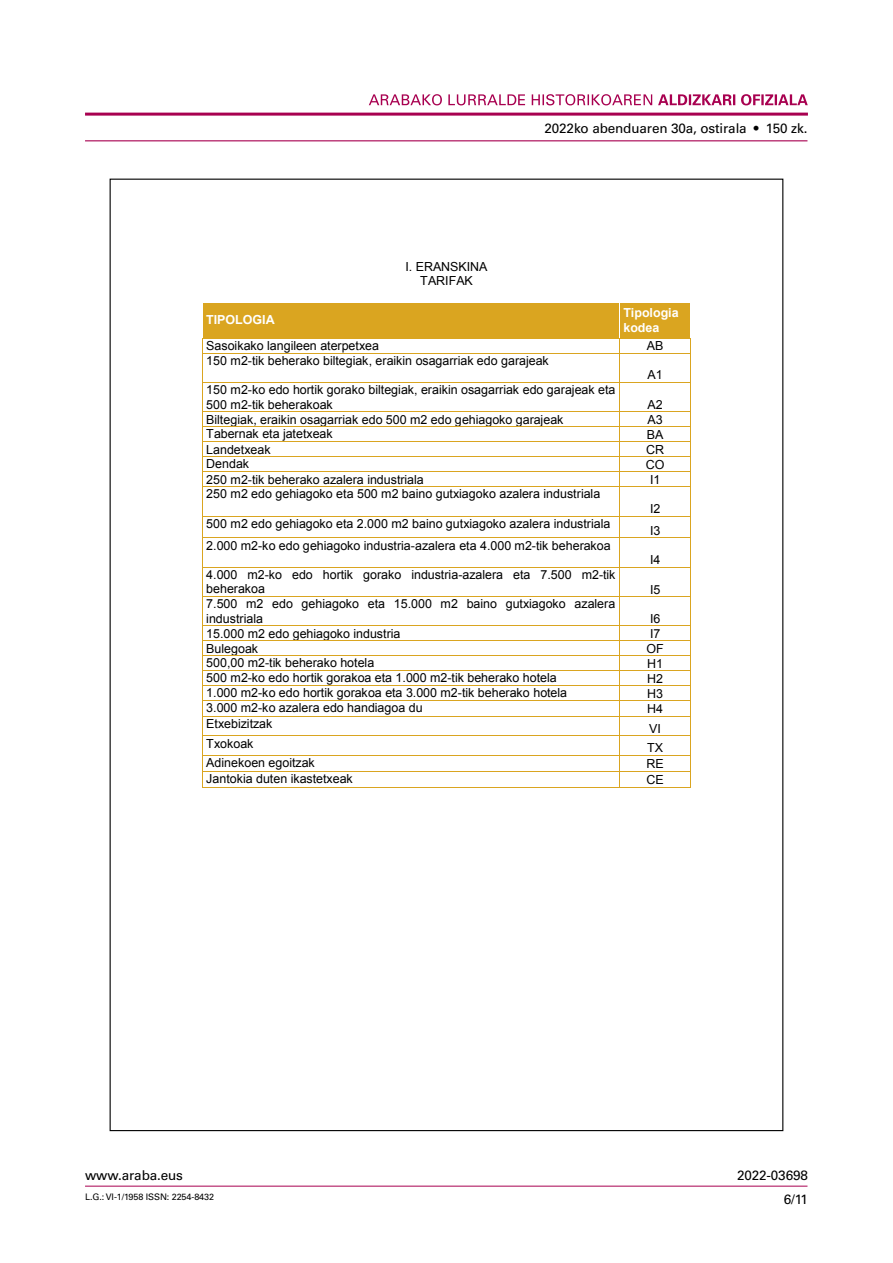
<style>
.page{position:relative;width:893px;height:1263px;background:#fff}
.page>*{position:absolute;margin:0;border:0;box-sizing:border-box;transform-origin:0 0}
.t1{font:13.5px "Univers LT Std";letter-spacing:-.01em;color:#000}
.t2{font:12.45px/14.4px "Arial";color:#000}
.t3{font:700 12.45px/14.2px "Arial";color:#fff}
.t4{font:9px "Univers LT Std";letter-spacing:-.01em;color:#000}
</style>
<div class="page">
<hr style="left:85px;top:1186px;width:722px;height:1px;background:#a80050">
<hr style="left:85px;top:113px;width:723px;height:3px;background:#a80050">
<hr style="left:85px;top:140px;width:722px;height:1px;background:#a80050">
<svg style="left:369px;top:94px;width:439px;height:11px"></svg>
<div style="left:203px;top:303px;width:416px;height:35px;background:#daa520"></div>
<div style="left:620px;top:303px;width:70px;height:35px;background:#daa520"></div>
<hr style="left:203px;top:338px;width:416px;height:1px;background:#daa520">
<hr style="left:620px;top:338px;width:71px;height:1px;background:#daa520">
<hr style="left:203px;top:353px;width:416px;height:1px;background:#daa520">
<hr style="left:620px;top:353px;width:71px;height:1px;background:#daa520">
<hr style="left:203px;top:382px;width:416px;height:1px;background:#daa520">
<hr style="left:620px;top:382px;width:71px;height:1px;background:#daa520">
<hr style="left:203px;top:411px;width:416px;height:1px;background:#daa520">
<hr style="left:620px;top:411px;width:71px;height:1px;background:#daa520">
<hr style="left:203px;top:426px;width:416px;height:1px;background:#daa520">
<hr style="left:620px;top:426px;width:71px;height:1px;background:#daa520">
<hr style="left:203px;top:441px;width:416px;height:1px;background:#daa520">
<hr style="left:620px;top:441px;width:71px;height:1px;background:#daa520">
<hr style="left:203px;top:456px;width:416px;height:1px;background:#daa520">
<hr style="left:620px;top:456px;width:71px;height:1px;background:#daa520">
<hr style="left:203px;top:471px;width:416px;height:1px;background:#daa520">
<hr style="left:620px;top:471px;width:71px;height:1px;background:#daa520">
<hr style="left:203px;top:486px;width:416px;height:1px;background:#daa520">
<hr style="left:620px;top:486px;width:71px;height:1px;background:#daa520">
<hr style="left:203px;top:516px;width:416px;height:1px;background:#daa520">
<hr style="left:620px;top:516px;width:71px;height:1px;background:#daa520">
<hr style="left:203px;top:537px;width:416px;height:1px;background:#daa520">
<hr style="left:620px;top:537px;width:71px;height:1px;background:#daa520">
<hr style="left:203px;top:567px;width:416px;height:1px;background:#daa520">
<hr style="left:620px;top:567px;width:71px;height:1px;background:#daa520">
<hr style="left:203px;top:596px;width:416px;height:1px;background:#daa520">
<hr style="left:620px;top:596px;width:71px;height:1px;background:#daa520">
<hr style="left:203px;top:625px;width:416px;height:1px;background:#daa520">
<hr style="left:620px;top:625px;width:71px;height:1px;background:#daa520">
<hr style="left:203px;top:640px;width:416px;height:1px;background:#daa520">
<hr style="left:620px;top:640px;width:71px;height:1px;background:#daa520">
<hr style="left:203px;top:655px;width:416px;height:1px;background:#daa520">
<hr style="left:620px;top:655px;width:71px;height:1px;background:#daa520">
<hr style="left:203px;top:670px;width:416px;height:1px;background:#daa520">
<hr style="left:620px;top:670px;width:71px;height:1px;background:#daa520">
<hr style="left:203px;top:685px;width:416px;height:1px;background:#daa520">
<hr style="left:620px;top:685px;width:71px;height:1px;background:#daa520">
<hr style="left:203px;top:700px;width:416px;height:1px;background:#daa520">
<hr style="left:620px;top:700px;width:71px;height:1px;background:#daa520">
<hr style="left:203px;top:716px;width:416px;height:1px;background:#daa520">
<hr style="left:620px;top:716px;width:71px;height:1px;background:#daa520">
<hr style="left:203px;top:736px;width:416px;height:1px;background:#daa520">
<hr style="left:620px;top:736px;width:71px;height:1px;background:#daa520">
<hr style="left:203px;top:755px;width:416px;height:1px;background:#daa520">
<hr style="left:620px;top:755px;width:71px;height:1px;background:#daa520">
<hr style="left:203px;top:771px;width:416px;height:1px;background:#daa520">
<hr style="left:620px;top:771px;width:71px;height:1px;background:#daa520">
<svg style="left:202px;top:338px;width:1px;height:450px"></svg>
<hr style="left:203px;top:787px;width:416px;height:1px;background:#daa520">
<svg style="left:619px;top:338px;width:1px;height:450px"></svg>
<hr style="left:620px;top:787px;width:71px;height:1px;background:#daa520">
<p class="t2" style="left:405px;top:259px;width:84px;text-align:center">I. ERANSKINA<br>TARIFAK</p>
<p class="t1" style="left:544px;top:121px;width:264px">2022ko abenduaren 30a, ostirala • 150 zk.</p>
<p class="t3" style="left:206px;top:313px;width:70px">TIPOLOGIA</p>
<p class="t3" style="left:623px;top:306px;width:57px">Tipologia kodea</p>
<p class="t2" style="left:206px;top:338px;width:174px">Sasoikako langileen aterpetxea</p>
<p class="t2" style="left:647px;top:338px;width:18px">AB</p>
<p class="t2" style="left:206px;top:353px;width:344px">150 m2-tik beherako biltegiak, eraikin osagarriak edo garajeak</p>
<p class="t2" style="left:648px;top:368px;width:17px">A1</p>
<p class="t2" style="left:206px;top:383px;width:411px">150 m2-ko edo hortik gorako biltegiak, eraikin osagarriak edo garajeak eta<br>500 m2-tik beherakoak</p>
<p class="t2" style="left:648px;top:397px;width:17px">A2</p>
<p class="t2" style="left:206px;top:412px;width:359px">Biltegiak, eraikin osagarriak edo 500 m2 edo gehiagoko garajeak</p>
<p class="t2" style="left:648px;top:412px;width:17px">A3</p>
<p class="t2" style="left:206px;top:427px;width:128px">Tabernak eta jatetxeak</p>
<p class="t2" style="left:647px;top:427px;width:18px">BA</p>
<p class="t2" style="left:206px;top:442px;width:66px">Landetxeak</p>
<p class="t2" style="left:646px;top:442px;width:19px">CR</p>
<p class="t2" style="left:206px;top:457px;width:44px">Dendak</p>
<p class="t2" style="left:646px;top:457px;width:20px">CO</p>
<p class="t2" style="left:206px;top:472px;width:219px">250 m2-tik beherako azalera industriala</p>
<p class="t2" style="left:650px;top:472px;width:12px">I1</p>
<p class="t2" style="left:206px;top:487px;width:395px">250 m2 edo gehiagoko eta 500 m2 baino gutxiagoko azalera industriala</p>
<p class="t2" style="left:650px;top:501px;width:12px">I2</p>
<p class="t2" style="left:206px;top:516px;width:406px">500 m2 edo gehiagoko eta 2.000 m2 baino gutxiagoko azalera industriala</p>
<p class="t2" style="left:650px;top:523px;width:12px">I3</p>
<p class="t2" style="left:206px;top:538px;width:406px">2.000 m2-ko edo gehiagoko industria-azalera eta 4.000 m2-tik beherakoa</p>
<p class="t2" style="left:650px;top:553px;width:12px">I4</p>
<p class="t2" style="left:206px;top:568px;width:411px">4.000 m2-ko edo hortik gorako industria-azalera eta 7.500 m2-tik beherakoa</p>
<p class="t2" style="left:650px;top:582px;width:12px">I5</p>
<p class="t2" style="left:206px;top:597px;width:410px">7.500 m2 edo gehiagoko eta 15.000 m2 baino gutxiagoko azalera industriala</p>
<p class="t2" style="left:650px;top:611px;width:12px">I6</p>
<p class="t2" style="left:206px;top:626px;width:196px">15.000 m2 edo gehiagoko industria</p>
<p class="t2" style="left:650px;top:626px;width:12px">I7</p>
<p class="t2" style="left:206px;top:641px;width:53px">Bulegoak</p>
<p class="t2" style="left:646px;top:641px;width:19px">OF</p>
<p class="t2" style="left:206px;top:656px;width:169px">500,00 m2-tik beherako hotela</p>
<p class="t2" style="left:647px;top:656px;width:17px">H1</p>
<p class="t2" style="left:206px;top:671px;width:352px">500 m2-ko edo hortik gorakoa eta 1.000 m2-tik beherako hotela</p>
<p class="t2" style="left:647px;top:671px;width:17px">H2</p>
<p class="t2" style="left:206px;top:686px;width:362px">1.000 m2-ko edo hortik gorakoa eta 3.000 m2-tik beherako hotela</p>
<p class="t2" style="left:647px;top:686px;width:17px">H3</p>
<p class="t2" style="left:206px;top:701px;width:218px">3.000 m2-ko azalera edo handiagoa du</p>
<p class="t2" style="left:647px;top:702px;width:17px">H4</p>
<p class="t2" style="left:206px;top:717px;width:68px">Etxebizitzak</p>
<p class="t2" style="left:649px;top:721px;width:13px">VI</p>
<p class="t2" style="left:206px;top:736px;width:49px">Txokoak</p>
<p class="t2" style="left:647px;top:741px;width:17px">TX</p>
<p class="t2" style="left:206px;top:756px;width:110px">Adinekoen egoitzak</p>
<p class="t2" style="left:646px;top:757px;width:19px">RE</p>
<p class="t2" style="left:206px;top:772px;width:148px">Jantokia duten ikastetxeak</p>
<p class="t2" style="left:646px;top:773px;width:19px">CE</p>
<p class="t1" style="left:85px;top:1167px;width:99px">www.araba.eus</p>
<p class="t4" style="left:85px;top:1192px;width:130px">L.G.: VI-1/1958 ISSN: 2254-8432</p>
<p class="t1" style="left:737px;top:1167px;width:72px">2022-03698</p>
<p class="t1" style="left:784px;top:1191px;width:26px">6/11</p>
</div>
